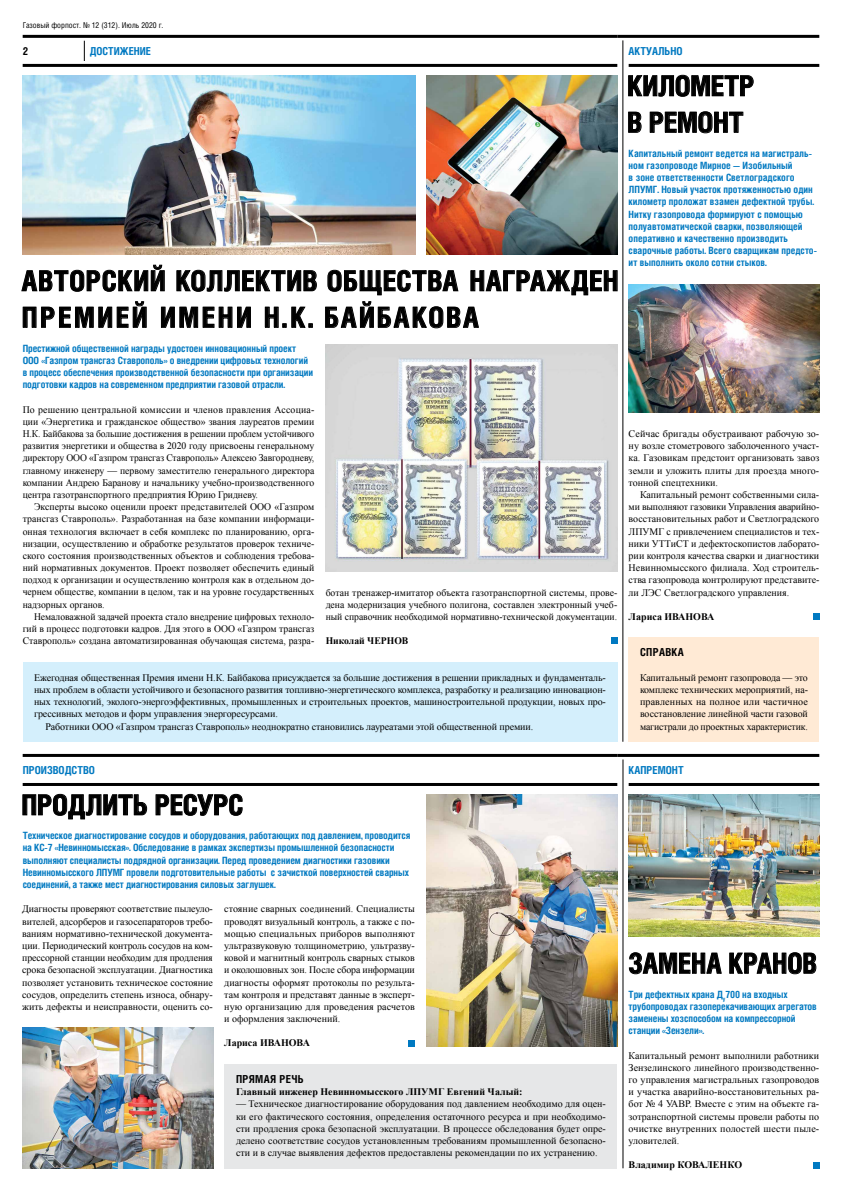
<style>
.page{position:relative;width:842px;height:1191px;background:#fff}
.page>*{position:absolute;margin:0;border:0;box-sizing:border-box;transform-origin:0 0}
.t1{font:700 27.9px/36.5px "Helios Cond";letter-spacing:.02em;color:#000}
.t2{font:700 27.9px/36.5px "Helios Cond";letter-spacing:-.005em;color:#000}
.t3{font:700 11px "Helios Cond";color:#0079c1}
.t4{font:700 11px "Helios Cond";letter-spacing:.03em;color:#000}
.t5{font:10px/12.2px "Times New Roman";letter-spacing:-.01em;color:#000;text-align:justify}
.t6{font:700 10px/12.2px "Helios Cond";letter-spacing:-.01em;color:#0079c1}
.t7{font:10px/12.2px "Times New Roman";letter-spacing:-.01em;color:#000;text-align:justify;scale:.96 1}
.t8{font:700 10px "Times New Roman";color:#000}
.t9{font:8px "Helios Cond";color:#000}
.s1{font-family:"Times New Roman PSMT2"}
</style>
<div class="page">
<svg style="left:84px;top:41px;width:1px;height:20px"></svg>
<hr style="left:617px;top:754px;width:202px;height:3px;background:#000">
<hr style="left:629px;top:783px;width:190px;height:3px;background:#000">
<hr style="left:23px;top:35px;width:594px;height:3px;background:#000">
<hr style="left:23px;top:64px;width:594px;height:3px;background:#000">
<img style="left:629px;top:284px;width:190px;height:129px">
<div style="left:813px;top:613px;width:6px;height:7px;background:#0079c1"></div>
<div style="left:629px;top:637px;width:190px;height:104px;background:#ffead5"></div>
<hr style="left:617px;top:35px;width:202px;height:3px;background:#000">
<hr style="left:629px;top:64px;width:190px;height:3px;background:#000">
<hr style="left:623px;top:40px;width:1px;height:701px;background:#000">
<img style="left:629px;top:794px;width:190px;height:142px">
<svg style="left:629px;top:952px;width:92px;height:22px"></svg>
<svg style="left:729px;top:952px;width:87px;height:22px"></svg>
<div style="left:813px;top:1161px;width:6px;height:7px;background:#0079c1"></div>
<svg style="left:628px;top:75px;width:125px;height:21px"></svg>
<svg style="left:628px;top:112px;width:13px;height:21px"></svg>
<svg style="left:650px;top:112px;width:93px;height:21px"></svg>
<hr style="left:23px;top:754px;width:594px;height:3px;background:#000">
<hr style="left:23px;top:783px;width:594px;height:3px;background:#000">
<hr style="left:623px;top:759px;width:1px;height:409px;background:#000">
<div style="left:408px;top:1039px;width:7px;height:7px;background:#0079c1"></div>
<svg style="left:23px;top:794px;width:124px;height:25px"></svg>
<svg style="left:156px;top:794px;width:86px;height:21px"></svg>
<div style="left:225px;top:1064px;width:392px;height:104px;background:#e6e7e8"></div>
<img style="left:427px;top:794px;width:190px;height:252px">
<img style="left:23px;top:1027px;width:190px;height:141px">
<div style="left:611px;top:637px;width:6px;height:7px;background:#0079c1"></div>
<img style="left:325px;top:344px;width:292px;height:227px">
<img style="left:23px;top:76px;width:392px;height:178px">
<svg style="left:22px;top:265px;width:142px;height:26px"></svg>
<svg style="left:177px;top:270px;width:140px;height:21px"></svg>
<svg style="left:328px;top:270px;width:130px;height:25px"></svg>
<svg style="left:471px;top:270px;width:146px;height:25px"></svg>
<svg style="left:23px;top:307px;width:70px;height:20px"></svg>
<svg style="left:99px;top:301px;width:47px;height:26px"></svg>
<svg style="left:161px;top:307px;width:90px;height:20px"></svg>
<svg style="left:265px;top:307px;width:21px;height:20px"></svg>
<svg style="left:292px;top:307px;width:20px;height:20px"></svg>
<svg style="left:325px;top:301px;width:154px;height:27px"></svg>
<div style="left:23px;top:662px;width:594px;height:79px;background:#d4effc"></div>
<img style="left:427px;top:75px;width:190px;height:179px">
<p class="t9" style="left:23px;top:21px;width:142px">Газовый форпост. № 12 (312). Июль 2020 г.</p>
<p class="t4" style="left:23px;top:45px;width:7px">2</p>
<p class="t3" style="left:90px;top:44px;width:63px">ДОСТИЖЕНИЕ</p>
<h1 class="t1" style="left:22px;top:262px;width:598px">АВТОРСКИЙ КОЛЛЕКТИВ ОБЩЕСТВА НАГРАЖДЕН<br>ПРЕМИЕЙ ИМЕНИ Н.К. БАЙБАКОВА</h1>
<p class="t6" style="left:23px;top:342px;width:292px">Престижной общественной награды удостоен инновационный проект ООО «Газпром трансгаз Ставрополь» о внедрении цифровых технологий в процесс обеспечения производственной безопасности при организации подготовки кадров на современном предприятии газовой отрасли.</p>
<p class="t5" style="left:23px;top:403px;width:293px">По решению центральной комиссии и членов правления Ассоциа&shy;ции «Энергетика и гражданское общество» звания лауреатов премии Н.К. Байбакова за большие достижения в решении проблем устойчивого развития энергетики и общества в 2020 году присвоены генеральному директору ООО «Газпром трансгаз Ставрополь» Алексею Завгородневу, главному инженеру — первому заместителю генерального директора компании Андрею Баранову и начальнику учебно-производственного центра газотранспортного предприятия Юрию Гридневу.</p>
<p class="t5" style="left:23px;top:500px;width:293px;text-indent:11px">Эксперты высоко оценили проект представителей ООО «Газпром трансгаз Ставрополь». Разработанная на базе компании информаци&shy;онная технология включает в себя комплекс по планированию, орга&shy;низации, осуществлению и обработке результатов проверок техниче&shy;ского состояния производственных объектов и соблюдения требова&shy;ний нормативных документов. Проект позволяет обеспечить единый подход к организации и осуществлению контроля как в отдельном до&shy;чернем обществе, компании в целом, так и на уровне государственных надзорных органов.</p>
<p class="t7" style="left:23px;top:610px;width:305px;text-indent:11px">Немаловажной задачей проекта стало внедрение цифровых техноло&shy;гий в процесс подготовки кадров. Для этого в ООО «Газпром трансгаз Ставрополь» создана автоматизированная обучающая система, разра<span class="s1">-</span></p>
<p class="t5" style="left:326px;top:586px;width:293px">ботан тренажер-имитатор объекта газотранспортной системы, прове&shy;дена модернизация учебного полигона, составлен электронный учеб&shy;ный справочник необходимой нормативно-технической документации.</p>
<p class="t8" style="left:326px;top:634px;width:84px">Николай ЧЕРНОВ</p>
<p class="t5" style="left:34px;top:671px;width:573px">Ежегодная общественная Премия имени Н.К. Байбакова присуждается за большие достижения в решении прикладных и фундаменталь<span class="s1">-</span></p>
<p class="t5" style="left:34px;top:683px;width:573px">ных проблем в области устойчивого и безопасного развития топливно-энергетического комплекса, разработку и реализацию инновацион<span class="s1">-</span></p>
<p class="t5" style="left:34px;top:695px;width:573px">ных технологий, эколого-энергоэффективных, промышленных и строительных проектов, машиностроительной продукции, новых про<span class="s1">-</span></p>
<p class="t5" style="left:34px;top:708px;width:245px">грессивных методов и форм управления энергоресурсами.</p>
<p class="t5" style="left:45px;top:720px;width:489px">Работники ООО «Газпром трансгаз Ставрополь» неоднократно становились лауреатами этой общественной премии.</p>
<p class="t3" style="left:629px;top:44px;width:55px">АКТУАЛЬНО</p>
<h1 class="t2" style="left:627px;top:67px;width:129px">КИЛОМЕТР<br>В РЕМОНТ</h1>
<p class="t6" style="left:629px;top:147px;width:190px">Капитальный ремонт ведется на магистраль&shy;ном газопроводе Мирное — Изобильный<br>в зоне ответственности Светлоградского ЛПУМГ. Новый участок протяженностью один километр проложат взамен дефектной трубы.<br>Нитку газопровода формируют с помощью полуавтоматической сварки, позволяющей оперативно и качественно производить сварочные работы. Всего сварщикам предсто&shy;ит выполнить около сотни стыков.</p>
<p class="t5" style="left:629px;top:427px;width:192px">Сейчас бригады обустраивают рабочую зо&shy;ну возле стометрового заболоченного участ&shy;ка. Газовикам предстоит организовать завоз земли и уложить плиты для проезда много&shy;тонной спецтехники.</p>
<p class="t5" style="left:629px;top:488px;width:192px;text-indent:11px">Капитальный ремонт собственными сила&shy;ми выполняют газовики Управления аварийно&shy;восстановительных работ и Светлоградского ЛПУМГ с привлечением специалистов и тех&shy;ники УТТиСТ и дефектоскопистов лаборато&shy;рии контроля качества сварки и диагностики Невинномысского филиала. Ход строитель&shy;ства газопровода контролируют представите&shy;ли ЛЭС Светлоградского управления.</p>
<p class="t8" style="left:629px;top:609px;width:87px">Лариса ИВАНОВА</p>
<p class="t4" style="left:640px;top:646px;width:45px">СПРАВКА</p>
<p class="t5" style="left:640px;top:671px;width:169px">Капитальный ремонт газопровода — это комплекс технических мероприятий, на&shy;правленных на полное или частичное восстановление линейной части газовой магистрали до проектных характеристик.</p>
<p class="t3" style="left:23px;top:763px;width:74px">ПРОИЗВОДСТВО</p>
<h1 class="t2" style="left:22px;top:786px;width:223px">ПРОДЛИТЬ РЕСУРС</h1>
<p class="t6" style="left:23px;top:829px;width:389px">Техническое диагностирование сосудов и оборудования, работающих под давлением, проводится на КС-7 «Невинномысская». Обследование в рамках экспертизы промышленной безопасности выполняют специалисты подрядной организации. Перед проведением диагностики газовики Невинномысского ЛПУМГ провели подготовительные работы с зачисткой поверхностей сварных соединений, а также мест диагностирования силовых заглушек.</p>
<p class="t5" style="left:22px;top:902px;width:192px">Диагносты проверяют соответствие пылеуло&shy;вителей, адсорберов и газосепараторов требо&shy;ваниям нормативно-технической документа&shy;ции. Периодический контроль сосудов на ком&shy;прессорной станции необходим для продления срока безопасной эксплуатации. Диагностика позволяет установить техническое состояние сосудов, определить степень износа, обнару&shy;жить дефекты и неисправности, оценить со<span class="s1">-</span></p>
<p class="t5" style="left:224px;top:902px;width:192px">стояние сварных соединений. Специалисты проводят визуальный контроль, а также с по&shy;мощью специальных приборов выполняют ультразвуковую толщинометрию, ультразву&shy;ковой и магнитный контроль сварных стыков и околошовных зон. После сбора информации диагносты оформят протоколы по результа&shy;там контроля и представят данные в эксперт&shy;ную организацию для проведения расчетов и оформления заключений.</p>
<p class="t8" style="left:224px;top:1036px;width:87px">Лариса ИВАНОВА</p>
<p class="t4" style="left:236px;top:1072px;width:69px">ПРЯМАЯ РЕЧЬ</p>
<p class="t8" style="left:236px;top:1085px;width:288px">Главный инженер Невинномысского ЛПУМГ Евгений Чалый:</p>
<p class="t5" style="left:236px;top:1097px;width:371px">— Техническое диагностирование оборудования под давлением необходимо для оцен&shy;ки его фактического состояния, определения остаточного ресурса и при необходимо&shy;сти продления срока безопасной эксплуатации. В процессе обследования будет опре&shy;делено соответствие сосудов установленным требованиям промышленной безопасно&shy;сти и в случае выявления дефектов предоставлены рекомендации по их устранению.</p>
<p class="t3" style="left:629px;top:763px;width:57px">КАПРЕМОНТ</p>
<h1 class="t1" style="left:629px;top:944px;width:190px">ЗАМЕНА КРАНОВ</h1>
<p class="t6" style="left:629px;top:987px;width:190px">Три дефектных крана Д<sub>у</sub>700 на входных трубопроводах газоперекачивающих агрегатов заменены хозспособом на компрессорной станции «Зензели».</p>
<p class="t5" style="left:629px;top:1049px;width:192px">Капитальный ремонт выполнили работники Зензелинского линейного производственно&shy;го управления магистральных газопроводов и участка аварийно-восстановительных ра&shy;бот № 4 УАВР. Вместе с этим на объекте га&shy;зотранспортной системы провели работы по очистке внутренних полостей шести пыле&shy;уловителей.</p>
<p class="t8" style="left:629px;top:1158px;width:115px">Владимир КОВАЛЕНКО</p>
</div>
